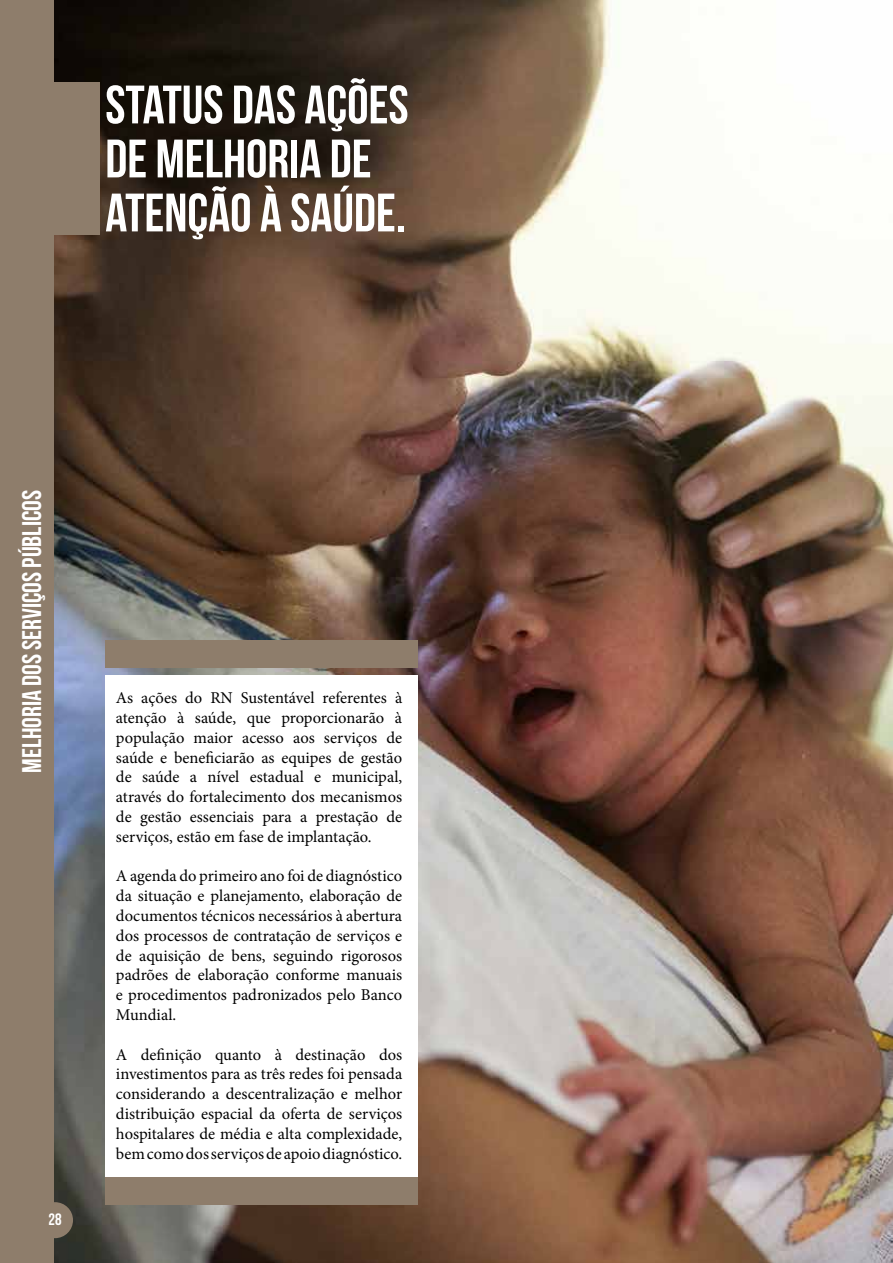
<style>
.page{position:relative;width:893px;height:1263px;background:#fff}
.page>*{position:absolute;margin:0;border:0;box-sizing:border-box;transform-origin:0 0}
.t1{font:54px/54px "Bebas Neue";color:#fff}
.t2{font:27px "Bebas Neue";color:#fff}
.t3{font:16.5px/19.8px "Minion Pro";color:#000;text-align:justify}
.t4{font:16.5px "Bebas Neue";color:#fff}
</style>
<div class="page">
<img style="left:53px;top:0;width:840px;height:1263px">
<div style="left:0;top:0;width:53px;height:1263px;background:#8e7d6b"></div>
<div style="left:105px;top:675px;width:312px;height:511px;background:#fff"></div>
<div style="left:42px;top:83px;width:57px;height:152px;background:#8e7d6b"></div>
<div style="left:105px;top:640px;width:312px;height:27px;background:#8e7d6b"></div>
<div style="left:105px;top:1177px;width:312px;height:27px;background:#8e7d6b"></div>
<div style="left:37px;top:1202px;width:36px;height:36px;background:#8e7d6b;border-radius:50%"></div>
<h1 class="t1" style="left:105px;top:77px;width:305px">STATUS DAS AÇÕES<br>DE MELHORIA DE<br>ATENÇÃO À SAÚDE.</h1>
<h2 class="t2" style="left:17px;top:773px;width:284px;rotate:-90deg">MELHORIA DOS SERVIÇOS públicos</h2>
<p class="t4" style="left:48px;top:1210px;width:15px">28</p>
<p class="t3" style="left:116px;top:688px;width:288px">As ações do RN Sustentável referentes à atenção à saúde, que proporcionarão à população maior acesso aos serviços de saúde e beneficiarão as equipes de gestão de saúde a nível estadual e municipal, através do fortalecimento dos mecanismos de gestão essenciais para a prestação de serviços, estão em fase de implantação.</p>
<p class="t3" style="left:116px;top:866px;width:288px">A agenda do primeiro ano foi de diagnóstico da situação e planejamento, elaboração de documentos técnicos necessários à abertura dos processos de contratação de serviços e de aquisição de bens, seguindo rigorosos padrões de elaboração conforme manuais e procedimentos padronizados pelo Banco Mundial.</p>
<p class="t3" style="left:116px;top:1044px;width:288px">A definição quanto à destinação dos investimentos para as três redes foi pensada considerando a descentralização e melhor distribuição espacial da oferta de serviços hospitalares de média e alta complexidade, bem como dos serviços de apoio diagnóstico.</p>
</div>
